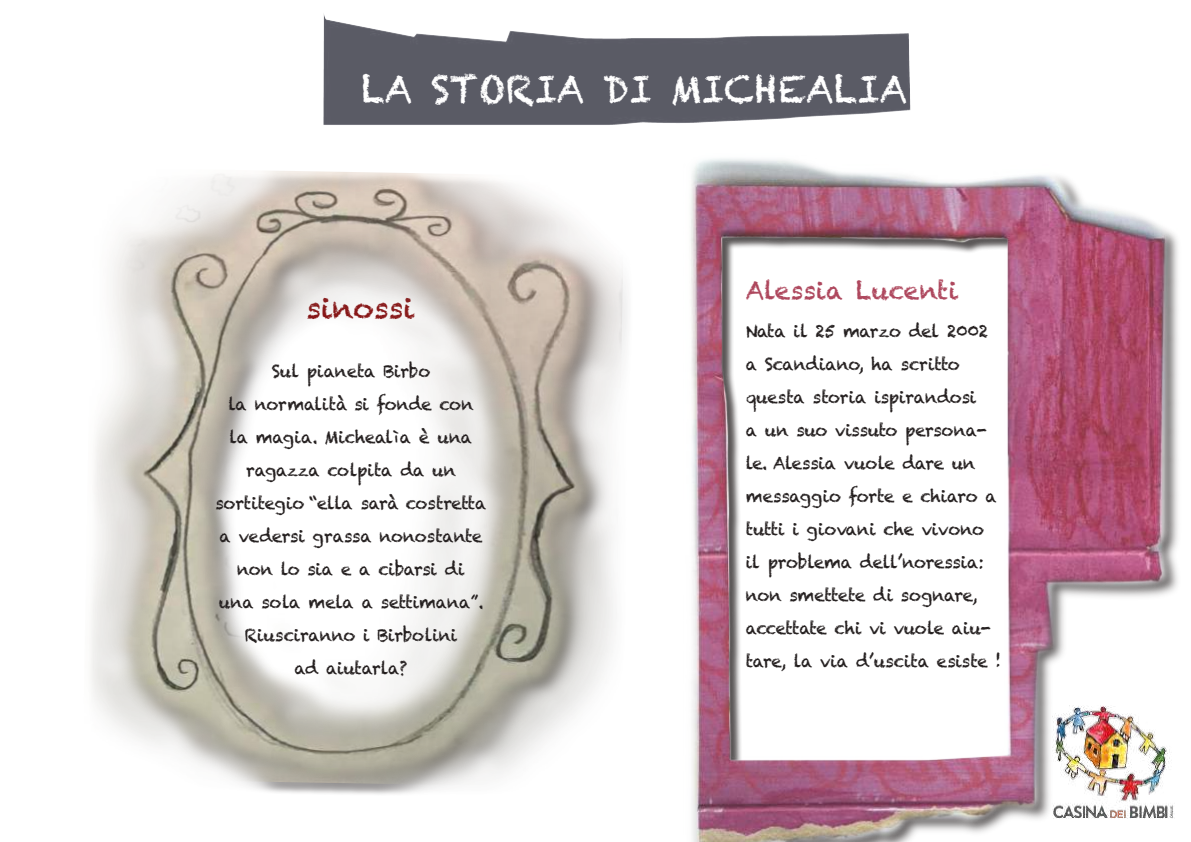
<style>
.page{position:relative;width:1191px;height:842px;background:#fff}
.page>*{position:absolute;margin:0;border:0;box-sizing:border-box;transform-origin:0 0}
.t1{font:37.4px "Chalkduster";color:#fff}
.t2{font:29px "Chalkduster";color:#8a1516}
.t3{font:25px "Chalkduster";color:#ae475d}
.t4{font:17.3px/33px "Chalkduster";letter-spacing:-.02em;color:#241f1f;text-align:center}
</style>
<div class="page">
<img style="left:691px;top:158px;width:487px;height:684px">
<div style="left:87px;top:172px;width:547px;height:624px;background:#241f1f;opacity:.75"></div>
<img style="left:87px;top:171px;width:537px;height:617px">
<img style="left:323px;top:14px;width:588px;height:111px">
<img style="left:1052px;top:706px;width:122px;height:112px">
<h1 class="t1" style="left:361px;top:65px;width:548px">LA STORIA DI MICHEALIA</h1>
<h2 class="t2" style="left:307px;top:289px;width:110px;rotate:1deg">sinossi</h2>
<p class="t4" style="left:215px;top:354px;width:273px">Sul pianeta Birbo<br>la normalità si fonde con<br>la magia. Michealìa è una ragazza colpita da un sortitegio “ella sarà costretta a vedersi grassa nonostante non lo sia e a cibarsi di<br>una sola mela a settimana”.<br>Riusciranno i Birbolini<br>ad aiutarla?</p>
<h3 class="t3" style="left:746px;top:274px;width:214px">Alessia Lucenti</h3>
<p class="t4" style="left:746px;top:314px;width:257px;text-align:left">Nata il 25 marzo del 2002 a Scandiano, ha scritto questa storia ispirandosi<br>a un suo vissuto persona&shy;le. Alessia vuole dare un messaggio forte e chiaro a tutti i giovani che vivono il problema dell’noressia: non smettete di sognare, accettate chi vi vuole aiu&shy;tare, la via d’uscita esiste !</p>
</div>
